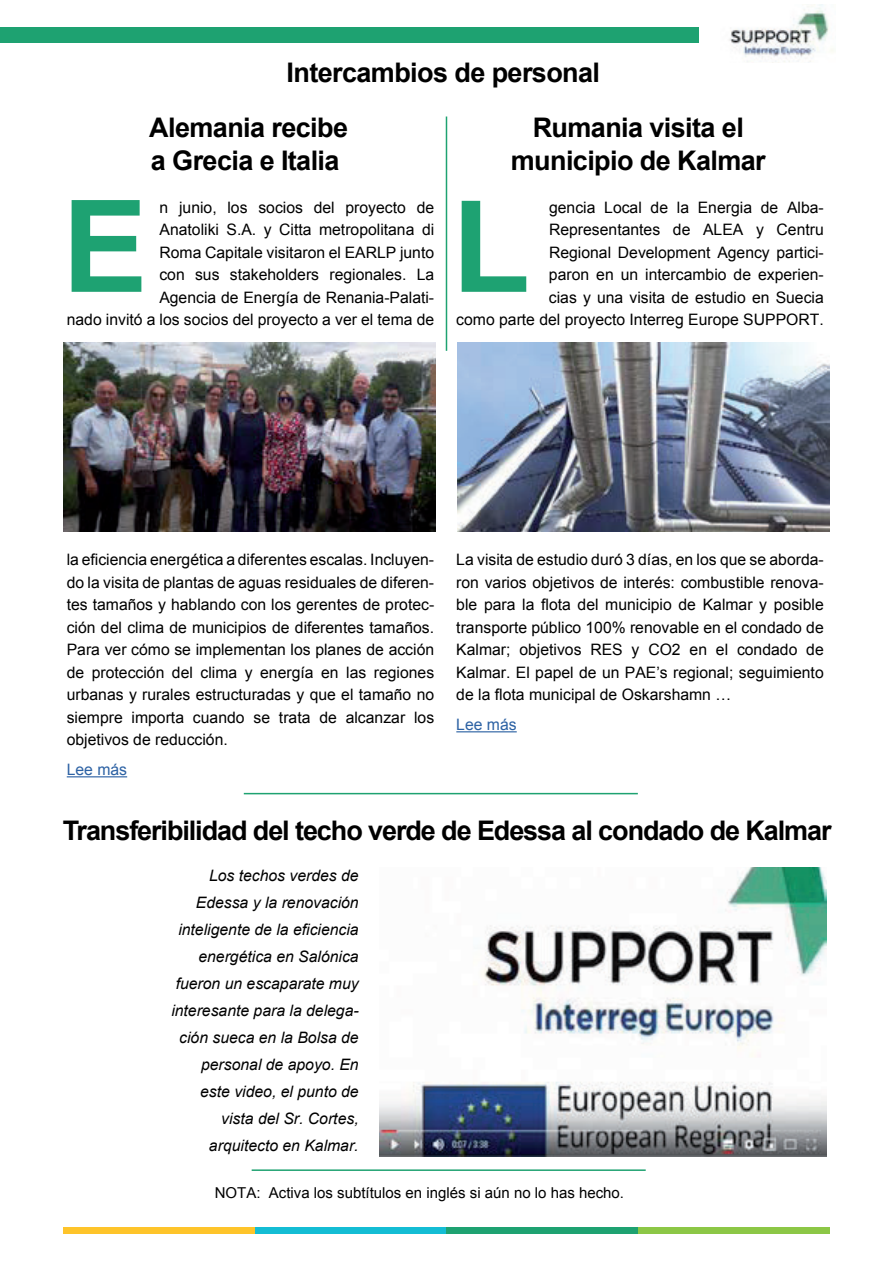
<style>
.page{position:relative;width:893px;height:1263px;background:#fff}
.page>*{position:absolute;margin:0;border:0;box-sizing:border-box;transform-origin:0 0}
.t1{font:700 128.1px "Arial";color:#1ea272}
.t2{font:700 27px/55.2px "Arial";letter-spacing:-.02em;color:#000}
.t3{font:700 27px "Arial";letter-spacing:-.04em;color:#000}
.t4{font:15.75px/22.5px "Arial";color:#000;text-align:right}
.t5{font:italic 15.75px/27px "Arial";color:#000;text-align:right}
.t6{font:15.75px "Arial";color:#2d62a4}
.t7{font:15px "Arial";color:#000}
</style>
<div class="page">
<hr style="left:67px;top:776px;width:60px;height:1px;background:#2d62a4">
<div style="left:0;top:28px;width:698px;height:15px;background:#1ea271"></div>
<div style="left:64px;top:1227px;width:191px;height:7px;background:#fec42a"></div>
<div style="left:255px;top:1227px;width:191px;height:7px;background:#14bdd4"></div>
<div style="left:446px;top:1227px;width:192px;height:7px;background:#1ea271"></div>
<div style="left:638px;top:1227px;width:191px;height:7px;background:#8cc746"></div>
<img style="left:729px;top:5px;width:105px;height:58px">
<hr style="left:456px;top:731px;width:61px;height:1px;background:#2d62a4">
<img style="left:64px;top:343px;width:372px;height:189px">
<img style="left:457px;top:343px;width:372px;height:189px">
<hr style="left:446px;top:117px;width:1px;height:234px;background:#1ea271">
<img style="left:379px;top:867px;width:448px;height:289px">
<hr style="left:244px;top:793px;width:394px;height:1px;background:#1ea271">
<hr style="left:252px;top:1169px;width:394px;height:2px;background:#1ea271">
<h2 class="t2" style="left:149px;top:46px;width:452px;text-indent:137px">Intercambios de personal<br>Alemania recibe</h2>
<h2 class="t2" style="left:151px;top:134px;width:190px">a Grecia e Italia</h2>
<p class="t4" style="left:456px;top:196px;width:369px">gencia Local de la Energia de Alba-Representantes de ALEA y Centru<br>Regional Development Agency partici-<br>paron en un intercambio de experien-<br>cias y una visita de estudio en Suecia<br>como parte del proyecto Interreg Europe SUPPORT.</p>
<h2 class="t2" style="left:511px;top:113px;width:256px;line-height:32.4px;text-align:center">Rumania visita el municipio de Kalmar</h2>
<h1 class="t1" style="left:62px;top:161px;width:87px">E</h1>
<h1 class="t1" style="left:452px;top:161px;width:80px">L</h1>
<p class="t4" style="left:67px;top:196px;width:369px">n junio, los socios del proyecto de<br>Anatoliki S.A. y Citta metropolitana di<br>Roma Capitale visitaron el EARLP junto<br>con sus stakeholders regionales. La<br>Agencia de Energía de Renania-Palati-<br>nado invitó a los socios del proyecto a ver el tema de</p>
<p class="t4" style="left:67px;top:548px;width:369px;text-align:justify">la eficiencia energética a diferentes escalas. Incluyen&shy;do la visita de plantas de aguas residuales de diferen&shy;tes tamaños y hablando con los gerentes de protec&shy;ción del clima de municipios de diferentes tamaños.<br>Para ver cómo se implementan los planes de acción de protección del clima y energía en las regiones urbanas y rurales estructuradas y que el tamaño no siempre importa cuando se trata de alcanzar los objetivos de reducción.</p>
<p class="t6" style="left:67px;top:759px;width:62px">Lee más</p>
<p class="t4" style="left:456px;top:548px;width:369px;text-align:justify">La visita de estudio duró 3 días, en los que se aborda&shy;ron varios objetivos de interés: combustible renova&shy;ble para la flota del municipio de Kalmar y posible transporte público 100% renovable en el condado de Kalmar; objetivos RES y CO2 en el condado de Kalmar. El papel de un PAE’s regional; seguimiento de la flota municipal de Oskarshamn …</p>
<p class="t6" style="left:456px;top:714px;width:62px">Lee más</p>
<h2 class="t3" style="left:63px;top:812px;width:770px">Transferibilidad del techo verde de Edessa al condado de Kalmar</h2>
<p class="t5" style="left:171px;top:862px;width:189px">Los techos verdes de<br>Edessa y la renovación inteligente de la eficiencia energética en Salónica fueron un escaparate muy interesante para la delega&shy;ción sueca en la Bolsa de personal de apoyo. En este video, el punto de vista del Sr. Cortes, arquitecto en Kalmar.</p>
<p class="t7" style="left:215px;top:1183px;width:411px">NOTA: Activa los subtítulos en inglés si aún no lo has hecho.</p>
</div>
